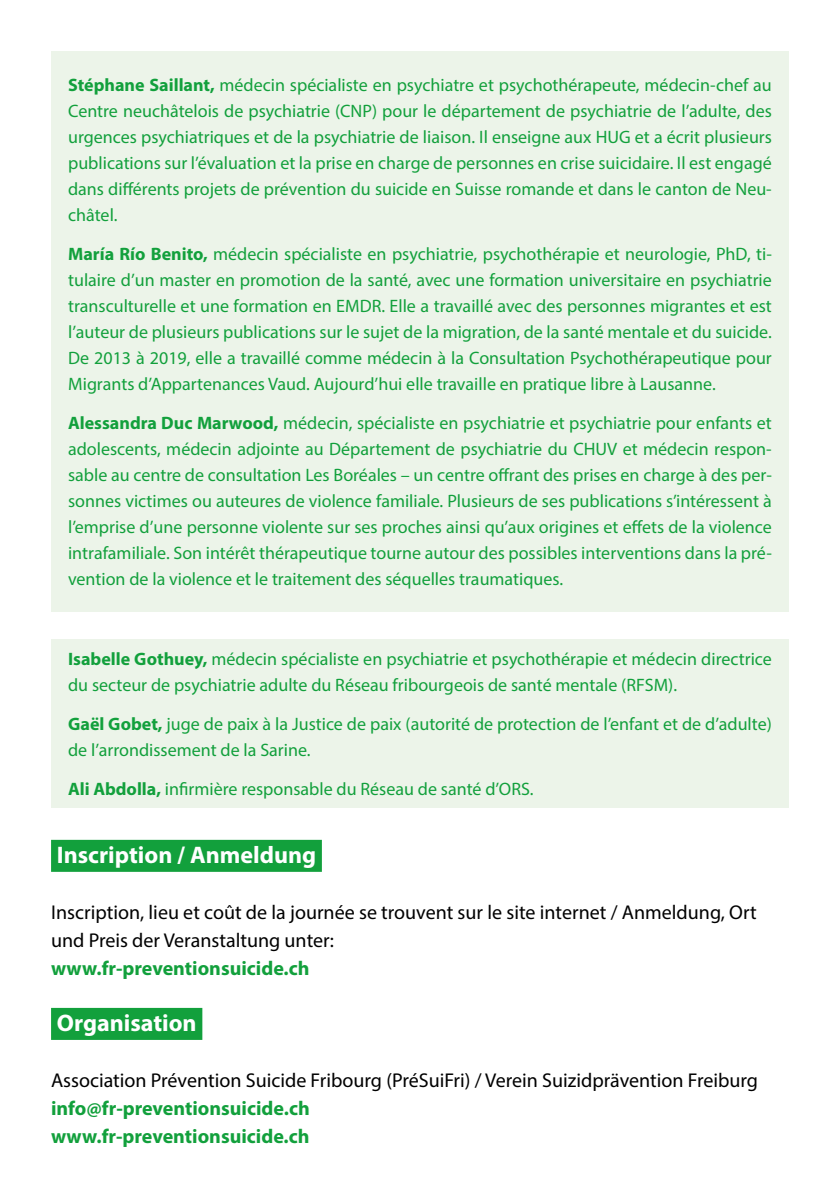
<style>
.page{position:relative;width:840px;height:1191px;background:#fff}
.page>*{position:absolute;margin:0;border:0;box-sizing:border-box;transform-origin:0 0}
.t1{font:700 24px "Myriad Pro";color:#fff}
.t2{font:20px/28px "Myriad Pro";color:#000}
.t3{font:700 20px/28px "Myriad Pro";color:#12a03c}
.t4{font:18px/26px "Myriad Pro";color:#12a03c;text-align:justify}
.s1{font-weight:700}
</style>
<div class="page">
<div style="left:51px;top:840px;width:271px;height:32px;background:#12a03c"></div>
<div style="left:51px;top:1008px;width:151px;height:32px;background:#12a03c"></div>
<div style="left:51px;top:51px;width:737px;height:560px;background:#ecf4e9"></div>
<div style="left:51px;top:639px;width:737px;height:168px;background:#ecf4e9"></div>
<p class="t4" style="left:68px;top:71px;width:705px"><span class="s1">Stéphane Saillant,</span> médecin spécialiste en psychiatre et psychothérapeute, médecin-chef au Centre neuchâtelois de psychiatrie (CNP) pour le département de psychiatrie de l’adulte, des urgences psychiatriques et de la psychiatrie de liaison. Il enseigne aux HUG et a écrit plusieurs publications sur l’évaluation et la prise en charge de personnes en crise suicidaire. Il est engagé dans différents projets de prévention du suicide en Suisse romande et dans le canton de Neu&shy;châtel.</p>
<p class="t4" style="left:68px;top:240px;width:705px"><span class="s1">María Río Benito,</span> médecin spécialiste en psychiatrie, psychothérapie et neurologie, PhD, ti&shy;tulaire d’un master en promotion de la santé, avec une formation universitaire en psychiatrie transculturelle et une formation en EMDR. Elle a travaillé avec des personnes migrantes et est l’auteur de plusieurs publications sur le sujet de la migration, de la santé mentale et du suicide.<br>De 2013 à 2019, elle a travaillé comme médecin à la Consultation Psychothérapeutique pour Migrants d’Appartenances Vaud. Aujourd’hui elle travaille en pratique libre à Lausanne.</p>
<p class="t4" style="left:68px;top:409px;width:705px"><span class="s1">Alessandra Duc Marwood,</span> médecin, spécialiste en psychiatrie et psychiatrie pour enfants et adolescents, médecin adjointe au Département de psychiatrie du CHUV et médecin respon&shy;sable au centre de consultation Les Boréales – un centre offrant des prises en charge à des per&shy;sonnes victimes ou auteures de violence familiale. Plusieurs de ses publications s’intéressent à l’emprise d’une personne violente sur ses proches ainsi qu’aux origines et effets de la violence intrafamiliale. Son intérêt thérapeutique tourne autour des possibles interventions dans la pré&shy;vention de la violence et le traitement des séquelles traumatiques.</p>
<p class="t4" style="left:68px;top:645px;width:704px"><span class="s1">Isabelle Gothuey,</span> médecin spécialiste en psychiatrie et psychothérapie et médecin directrice du secteur de psychiatrie adulte du Réseau fribourgeois de santé mentale (RFSM).</p>
<p class="t4" style="left:68px;top:710px;width:704px"><span class="s1">Gaël Gobet,</span> juge de paix à la Justice de paix (autorité de protection de l’enfant et de d’adulte) de l’arrondissement de la Sarine.</p>
<p class="t4" style="left:68px;top:775px;width:467px"><span class="s1">Ali Abdolla,</span> infirmière responsable du Réseau de santé d’ORS.</p>
<h1 class="t1" style="left:57px;top:839px;width:261px">Inscription / Anmeldung</h1>
<p class="t2" style="left:51px;top:898px;width:706px">Inscription, lieu et coût de la journée se trouvent sur le site internet / Anmeldung, Ort und Preis der Veranstaltung unter:</p>
<p class="t3" style="left:51px;top:954px;width:260px">www.fr-preventionsuicide.ch</p>
<h1 class="t1" style="left:57px;top:1007px;width:141px">Organisation</h1>
<p class="t2" style="left:51px;top:1066px;width:708px">Association Prévention Suicide Fribourg (PréSuiFri) / Verein Suizidprävention Freiburg</p>
<p class="t3" style="left:51px;top:1094px;width:260px">info@fr-preventionsuicide.ch www.fr-preventionsuicide.ch</p>
</div>
